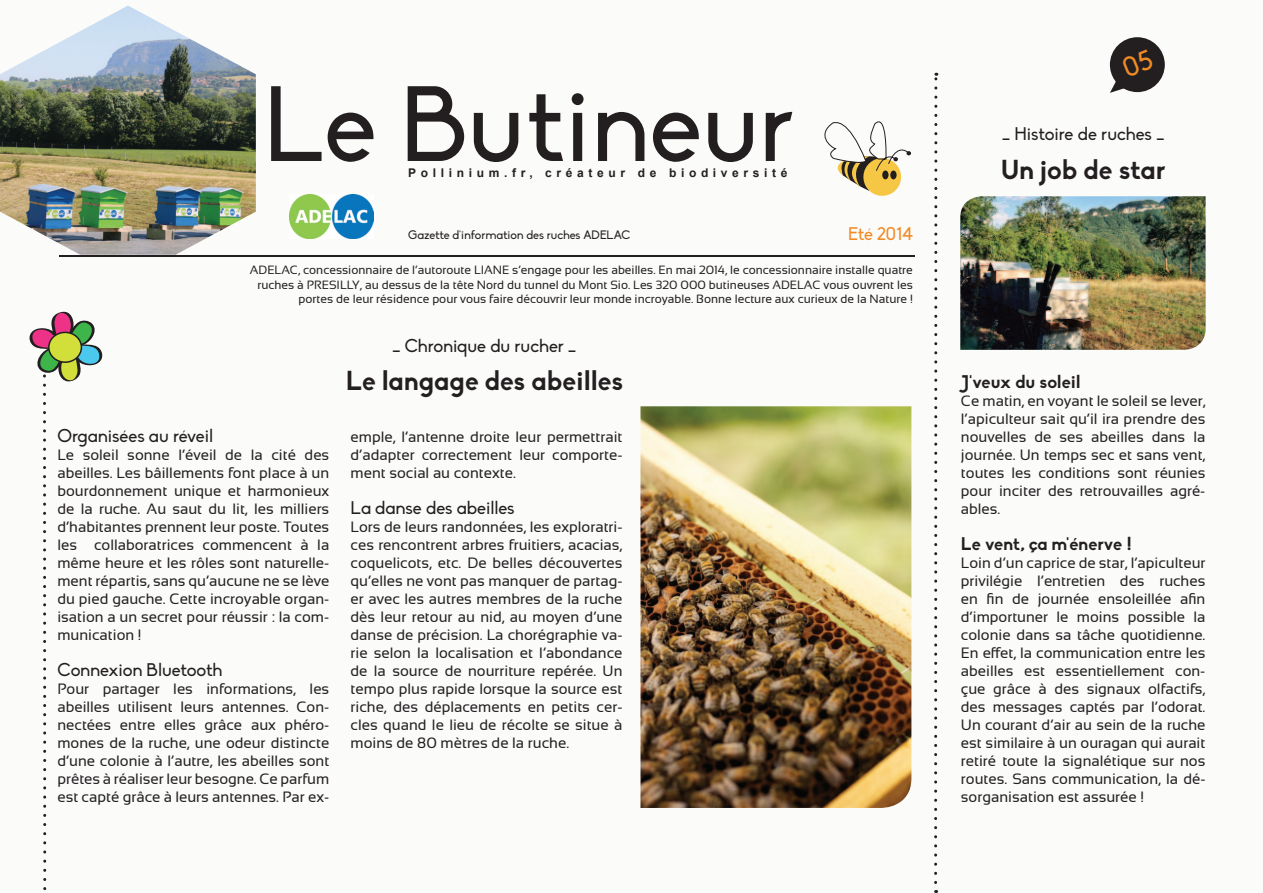
<style>
.page{position:relative;width:1263px;height:893px;background:#fbfbfa}
.page>*{position:absolute;margin:0;border:0;box-sizing:border-box;transform-origin:0 0}
.t1{font:105px "Biko";color:#231f20}
.t2{font:700 27px "Biko";color:#231f20}
.t3{font:18px "Biko";color:#231f20}
.t4{font:700 18px "Biko";color:#231f20}
.t5{font:18px "Biko";letter-spacing:-.01em;color:#f28b26}
.t6{font:15px/18px "Sansation";color:#231f20;text-align:justify}
.t7{font:12px/14.4px "Sansation";color:#231f20;text-align:right}
.t8{font:700 12px "Arial";letter-spacing:.385em;color:#231f20}
.t9{font:12px "Biko";color:#231f20}
</style>
<div class="page">
<img style="left:0;top:6px;width:256px;height:249px">
<svg style="left:934px;top:73px;width:3px;height:809px"></svg>
<svg style="left:824px;top:121px;width:87px;height:75px"></svg>
<div style="left:882px;top:170px;width:6px;height:9px;background:#231f20;border-radius:50%"></div>
<div style="left:890px;top:170px;width:6px;height:9px;background:#231f20;border-radius:50%"></div>
<svg style="left:29px;top:311px;width:74px;height:580px"></svg>
<div style="left:49px;top:332px;width:32px;height:30px;background:#d2de39;border-radius:50%"></div>
<div style="left:48px;top:332px;width:34px;height:31px;border:2px solid #231f20;border-radius:50%"></div>
<img style="left:640px;top:406px;width:271px;height:402px">
<hr style="left:59px;top:255px;width:855px;height:1px;background:#231f20">
<img style="left:960px;top:196px;width:245px;height:154px">
<img style="left:289px;top:195px;width:84px;height:43px">
<svg style="left:1110px;top:37px;width:55px;height:56px"></svg>
<h1 class="t1" style="left:263px;top:66px;width:531px">Le Butineur</h1>
<p class="t8" style="left:408px;top:164px;width:381px">Pollinium.fr, créateur de biodiversité</p>
<p class="t9" style="left:408px;top:228px;width:224px">Gazette d'information des ruches ADELAC</p>
<p class="t5" style="left:848px;top:223px;width:67px">Eté 2014</p>
<p class="t7" style="left:250px;top:263px;width:664px">ADELAC, concessionnaire de l’autoroute LIANE s’engage pour les abeilles. En mai 2014, le concessionnaire installe quatre ruches à PRESILLY, au dessus de la tête Nord du tunnel du Mont Sio. Les 320 000 butineuses ADELAC vous ouvrent les portes de leur résidence pour vous faire découvrir leur monde incroyable. Bonne lecture aux curieux de la Nature !</p>
<p class="t3" style="left:57px;top:426px;width:157px">Organisées au réveil</p>
<p class="t6" style="left:57px;top:446px;width:273px">Le soleil sonne l’éveil de la cité des abeilles. Les bâillements font place à un bourdonnement unique et harmonieux de la ruche. Au saut du lit, les milliers d’habitantes prennent leur poste. Toutes les collaboratrices commencent à la même heure et les rôles sont naturelle&shy;ment répartis, sans qu’aucune ne se lève du pied gauche. Cette incroyable organ&shy;isation a un secret pour réussir : la com&shy;munication !</p>
<p class="t3" style="left:57px;top:660px;width:167px">Connexion Bluetooth</p>
<p class="t6" style="left:57px;top:680px;width:273px">Pour partager les informations, les abeilles utilisent leurs antennes. Con&shy;nectées entre elles grâce aux phéro&shy;mones de la ruche, une odeur distincte d’une colonie à l’autre, les abeilles sont prêtes à réaliser leur besogne. Ce parfum est capté grâce à leurs antennes. Par ex-</p>
<p class="t3" style="left:392px;top:335px;width:186px">_ Chronique du rucher _</p>
<h2 class="t2" style="left:346px;top:364px;width:279px">Le langage des abeilles</h2>
<p class="t6" style="left:351px;top:428px;width:273px">emple, l’antenne droite leur permettrait d’adapter correctement leur comporte&shy;ment social au contexte.</p>
<p class="t3" style="left:351px;top:498px;width:166px">La danse des abeilles</p>
<p class="t6" style="left:351px;top:518px;width:273px">Lors de leurs randonnées, les exploratri&shy;ces rencontrent arbres fruitiers, acacias, coquelicots, etc. De belles découvertes qu’elles ne vont pas manquer de partag&shy;er avec les autres membres de la ruche dès leur retour au nid, au moyen d’une danse de précision. La chorégraphie va&shy;rie selon la localisation et l’abondance de la source de nourriture repérée. Un tempo plus rapide lorsque la source est riche, des déplacements en petits cer&shy;cles quand le lieu de récolte se situe à moins de 80 mètres de la ruche.</p>
<p class="t3" style="left:1002px;top:123px;width:164px">_ Histoire de ruches _</p>
<h2 class="t2" style="left:1001px;top:153px;width:166px">Un job de star</h2>
<p class="t4" style="left:961px;top:371px;width:121px">J'veux du soleil</p>
<p class="t6" style="left:961px;top:392px;width:246px">Ce matin, en voyant le soleil se lever, l’apiculteur sait qu’il ira prendre des nouvelles de ses abeilles dans la journée. Un temps sec et sans vent, toutes les conditions sont réunies pour inciter des retrouvailles agré&shy;ables.</p>
<p class="t4" style="left:961px;top:533px;width:172px">Le vent, ça m'énerve !</p>
<p class="t6" style="left:961px;top:554px;width:246px">Loin d’un caprice de star, l’apiculteur privilégie l’entretien des ruches en fin de journée ensoleillée afin d’importuner le moins possible la colonie dans sa tâche quotidienne.<br>En effet, la communication entre les abeilles est essentiellement con&shy;çue grâce à des signaux olfactifs, des messages captés par l’odorat.<br>Un courant d’air au sein de la ruche est similaire à un ouragan qui aurait retiré toute la signalétique sur nos routes. Sans communication, la dé&shy;sorganisation est assurée !</p>
</div>
